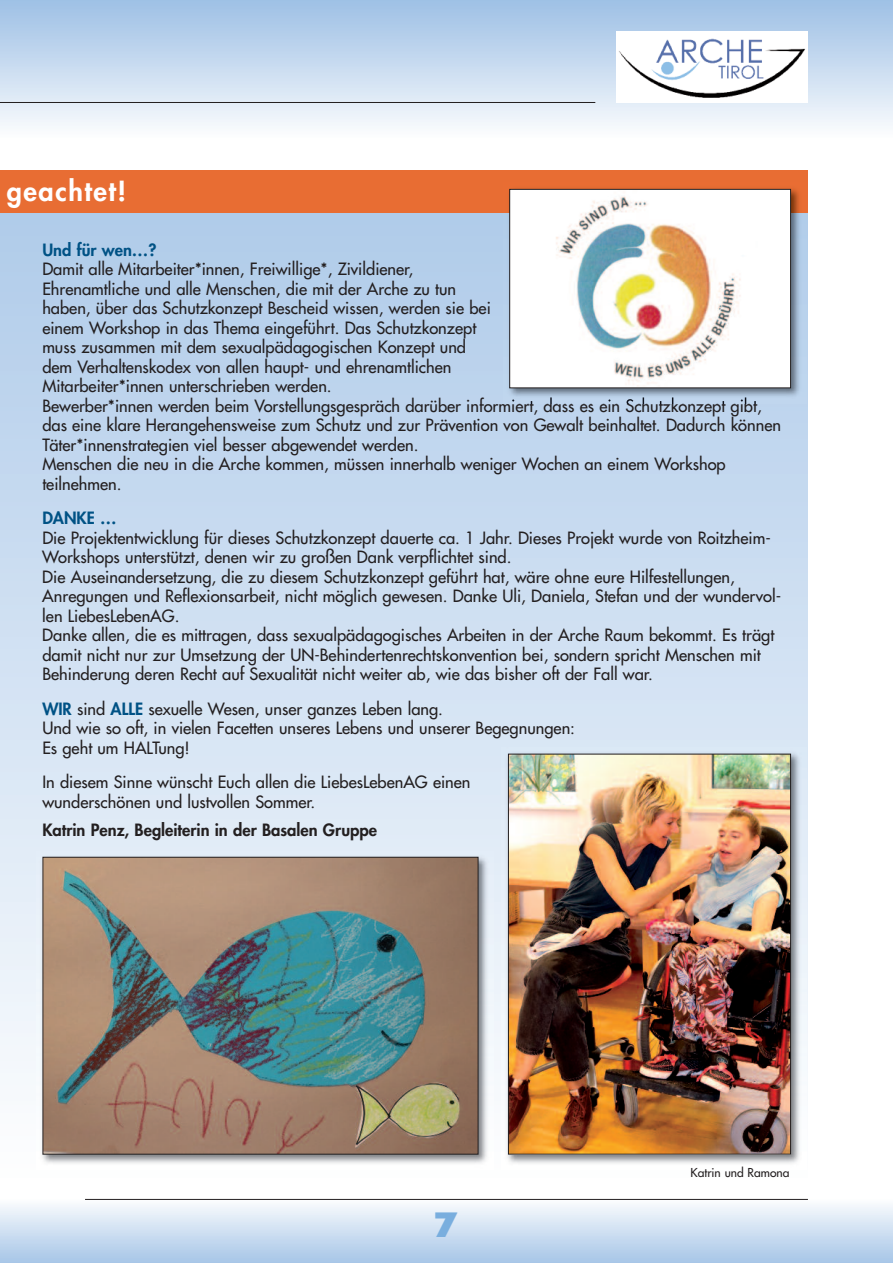
<style>
.page{position:relative;width:893px;height:1263px;background:#fff}
.page>*{position:absolute;margin:0;border:0;box-sizing:border-box;transform-origin:0 0}
.t1{font:800 36px "Gill Sans";color:#79aede}
.t2{font:800 27px "Futura Std";letter-spacing:.06em;color:#fff}
.t3{font:500 16.5px/19.5px "Futura Std";color:#231f20}
.t4{font:800 16.5px "Futura Std";color:#231f20}
.t5{font:800 16.5px "Futura Std";color:#005285}
.t6{font:500 12px "Futura Std";color:#231f20}
.s1{font-weight:800;color:#005285}
</style>
<div class="page">
<div style="left:0;top:0;width:893px;height:138px;background:linear-gradient(to bottom,#9cbfe5,#fbfdfe)"></div>
<div style="left:617px;top:31px;width:191px;height:71px;background:#fff"></div>
<img style="left:619px;top:38px;width:186px;height:60px">
<svg style="left:0;top:0;width:13px;height:138px;background:#cbddf1"></svg>
<hr style="left:0;top:102px;width:595px;height:1px;background:#231f20">
<div style="left:0;top:170px;width:808px;height:1008px;background:linear-gradient(to bottom,#abc8e8,#fdfdfe)"></div>
<div style="left:0;top:1199px;width:893px;height:64px;background:linear-gradient(to bottom,#fbfcfe,#a8c6e8)"></div>
<hr style="left:85px;top:1199px;width:723px;height:1px;background:#231f20">
<div style="left:0;top:170px;width:808px;height:43px;background:#e86d33"></div>
<img style="left:503px;top:188px;width:303px;height:215px">
<img style="left:511px;top:191px;width:278px;height:195px">
<div style="left:509px;top:189px;width:282px;height:199px;border:1px solid #231f20"></div>
<img style="left:36px;top:851px;width:458px;height:318px">
<img style="left:45px;top:859px;width:431px;height:293px">
<div style="left:43px;top:857px;width:435px;height:297px;border:1px solid #231f20"></div>
<img style="left:502px;top:748px;width:304px;height:421px">
<img style="left:510px;top:756px;width:279px;height:396px">
<div style="left:508px;top:754px;width:283px;height:400px;border:1px solid #231f20"></div>
<h2 class="t2" style="left:7px;top:178px;width:121px">geachtet!</h2>
<p class="t5" style="left:42px;top:242px;width:116px">Und für wen…?</p>
<p class="t3" style="left:42px;top:261px;width:740px">Damit alle Mitarbeiter*innen, Freiwillige*, Zivildiener,<br>Ehrenamtliche und alle Menschen, die mit der Arche zu tun<br>haben, über das Schutzkonzept Bescheid wissen, werden sie bei<br>einem Workshop in das Thema eingeführt. Das Schutzkonzept<br>muss zusammen mit dem sexualpädagogischen Konzept und<br>dem Verhaltenskodex von allen haupt- und ehrenamtlichen<br>Mitarbeiter*innen unterschrieben werden.<br>Bewerber*innen werden beim Vorstellungsgespräch darüber informiert, dass es ein Schutzkonzept gibt, das eine klare Herangehensweise zum Schutz und zur Prävention von Gewalt beinhaltet. Dadurch können Täter*innenstrategien viel besser abgewendet werden.<br>Menschen die neu in die Arche kommen, müssen innerhalb weniger Wochen an einem Workshop teilnehmen.</p>
<p class="t5" style="left:42px;top:510px;width:76px">DANKE …</p>
<p class="t3" style="left:42px;top:529px;width:740px">Die Projektentwicklung für dieses Schutzkonzept dauerte ca. 1 Jahr. Dieses Projekt wurde von Roitzheim-Workshops unterstützt, denen wir zu großen Dank verpflichtet sind.<br>Die Auseinandersetzung, die zu diesem Schutzkonzept geführt hat, wäre ohne eure Hilfestellungen, Anregungen und Reflexionsarbeit, nicht möglich gewesen. Danke Uli, Daniela, Stefan und der wundervol&shy;len LiebesLebenAG.<br>Danke allen, die es mittragen, dass sexualpädagogisches Arbeiten in der Arche Raum bekommt. Es trägt damit nicht nur zur Umsetzung der UN-Behindertenrechtskonvention bei, sondern spricht Menschen mit Behinderung deren Recht auf Sexualität nicht weiter ab, wie das bisher oft der Fall war.</p>
<p class="t3" style="left:42px;top:700px;width:534px"><span class="s1">WIR</span> sind <span class="s1">ALLE</span> sexuelle Wesen, unser ganzes Leben lang.<br>Und wie so oft, in vielen Facetten unseres Lebens und unserer Begegnungen:<br>Es geht um HALTung!</p>
<p class="t3" style="left:42px;top:774px;width:430px">In diesem Sinne wünscht Euch allen die LiebesLebenAG einen wunderschönen und lustvollen Sommer.</p>
<p class="t4" style="left:42px;top:822px;width:336px">Katrin Penz, Begleiterin in der Basalen Gruppe</p>
<h1 class="t1" style="left:433px;top:1211px;width:26px">7</h1>
<p class="t6" style="left:691px;top:1166px;width:100px">Katrin und Ramona</p>
</div>
